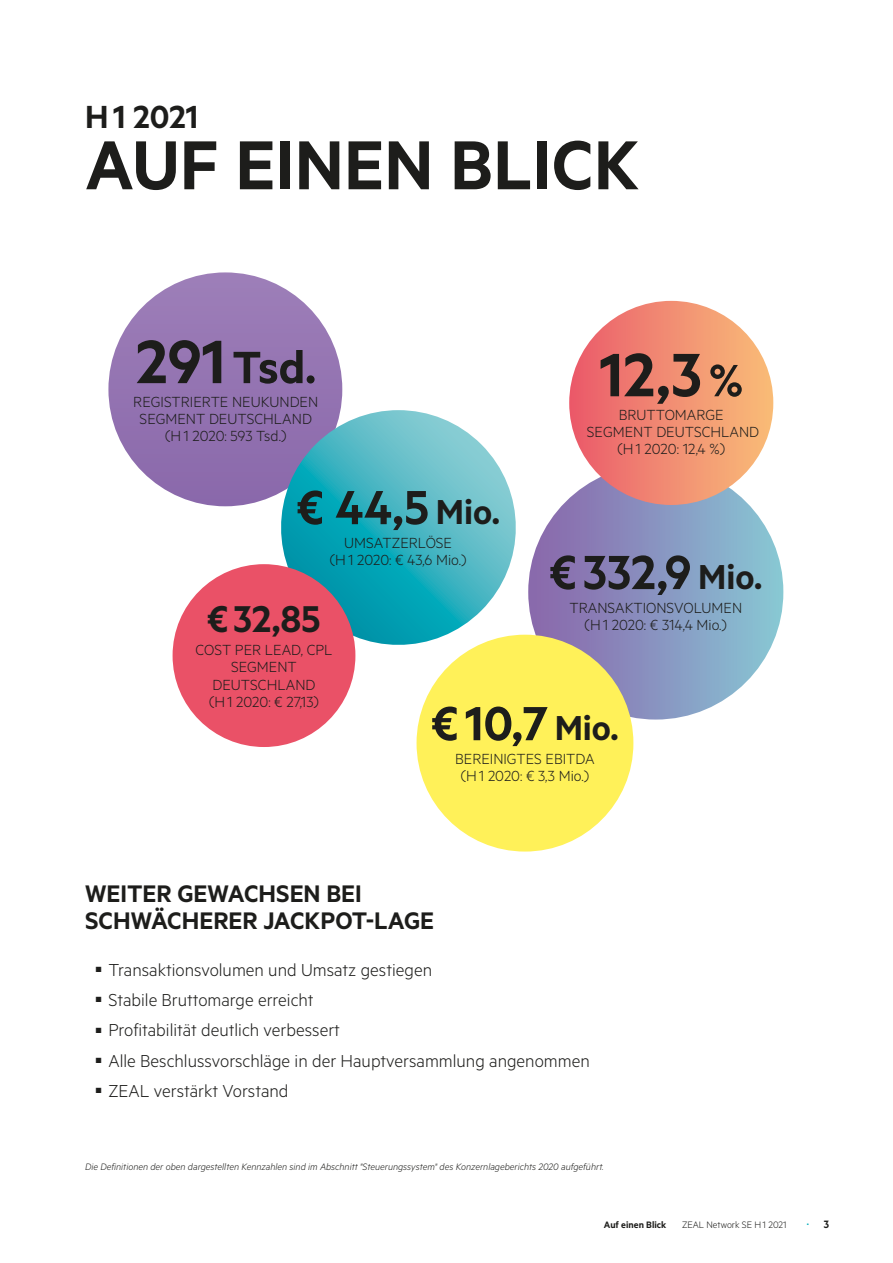
<style>
.page{position:relative;width:893px;height:1263px;background:#fff}
.page>*{position:absolute;margin:0;border:0;box-sizing:border-box;transform-origin:0 0}
.t1{font:600 78px "Metric";color:#1d1d1b}
.t2{font:600 69px "Metric";color:#1d1d1b}
.t3{font:600 54px "Metric";color:#1d1d1b}
.t4{font:600 51px "Metric";color:#1d1d1b}
.t5{font:600 42px "Metric";color:#1d1d1b}
.t6{font:600 36px "Metric";color:#1d1d1b}
.t7{font:600 27px/27px "Metric";color:#1d1d1b}
.t8{font:300 19.5px "Metric";color:#1d1d1b}
.t9{font:300 16.5px/17.2px "Metric";color:#1d1d1b;text-align:center}
.t10{font:600 12px "Metric";color:#1d1d1b}
.t11{font:italic 300 10.5px "Metric";color:#1d1d1b}
.t12{font:300 10.5px "Metric";color:#1d1d1b}
.t13{font:600 10.5px "Metric";color:#1d1d1b}
.t14{font:600 10.5px "Metric";color:#00adba}
.s1{font-size:69px}
.s2{font-size:51px}
.s3{font-size:39px}
</style>
<div class="page">
<div style="left:108px;top:272px;width:234px;height:234px;background:#9474b2;border-radius:117px"></div>
<svg style="left:270px;top:410px;width:257px;height:246px"></svg>
<div style="left:528px;top:464px;width:255px;height:255px;background:linear-gradient(to right,#8b65ab,#87c6d5);border-radius:128px"></div>
<div style="left:417px;top:635px;width:216px;height:216px;background:#fff159;border-radius:50%"></div>
<div style="left:173px;top:564px;width:182px;height:183px;background:#ea5167;border-radius:50%"></div>
<div style="left:569px;top:301px;width:204px;height:204px;background:linear-gradient(to right,#ea5c6c,#f9bd78);border-radius:102px"></div>
<h3 class="t6" style="left:85px;top:95px;width:115px">H1 2021</h3>
<h1 class="t1" style="left:85px;top:119px;width:556px">AUF EINEN BLICK</h1>
<h3 class="t4" style="left:136px;top:337px;width:182px"><span class="s1">291</span>Tsd.</h3>
<p class="t9" style="left:133px;top:392px;width:186px">REGISTRIERTE NEUKUNDEN<br>SEGMENT DEUTSCHLAND (H1 2020: 593 Tsd.)</p>
<h2 class="t2" style="left:599px;top:334px;width:145px">12,3<span class="s2">%</span></h2>
<p class="t9" style="left:587px;top:405px;width:174px">BRUTTOMARGE<br>SEGMENT DEUTSCHLAND (H1 2020: 12,4 %)</p>
<h3 class="t3" style="left:296px;top:475px;width:205px">€ 44,5 <span class="s3">Mio.</span></h3>
<p class="t9" style="left:330px;top:533px;width:138px">UMSATZERLÖSE<br>(H1 2020: € 43,6 Mio.)</p>
<h3 class="t3" style="left:549px;top:540px;width:214px">€332,9 <span class="s3">Mio.</span></h3>
<p class="t9" style="left:569px;top:598px;width:174px">TRANSAKTIONSVOLUMEN (H1 2020: € 314,4 Mio.)</p>
<h3 class="t5" style="left:207px;top:593px;width:115px">€ 32,85</h3>
<p class="t9" style="left:195px;top:641px;width:139px">COST PER LEAD, CPL<br>SEGMENT<br>DEUTSCHLAND<br>(H1 2020: € 27,13)</p>
<h3 class="t3" style="left:431px;top:691px;width:189px">€10,7 <span class="s3">Mio.</span></h3>
<p class="t9" style="left:455px;top:749px;width:141px">BEREINIGTES EBITDA (H1 2020: € 3,3 Mio.)</p>
<h3 class="t7" style="left:85px;top:879px;width:351px">WEITER GEWACHSEN BEI<br>SCHWÄCHERER JACKPOT-LAGE</h3>
<p class="t8" style="left:96px;top:958px;width:338px">■ Transaktionsvolumen und Umsatz gestiegen</p>
<p class="t8" style="left:96px;top:989px;width:219px">■ Stabile Bruttomarge erreicht</p>
<p class="t8" style="left:96px;top:1019px;width:246px">■ Profitabilität deutlich verbessert</p>
<p class="t8" style="left:96px;top:1049px;width:496px">■ Alle Beschlussvorschläge in der Hauptversammlung angenommen</p>
<p class="t8" style="left:96px;top:1079px;width:194px">■ ZEAL verstärkt Vorstand</p>
<p class="t11" style="left:85px;top:1161px;width:520px">Die Definitionen der oben dargestellten Kennzahlen sind im Abschnitt "Steuerungssystem" des Konzernlageberichts 2020 aufgeführt.</p>
<p class="t13" style="left:604px;top:1219px;width:64px">Auf einen Blick</p>
<p class="t12" style="left:682px;top:1219px;width:106px">ZEAL Network SE H1 2021</p>
<p class="t14" style="left:807px;top:1215px;width:4px">.</p>
<p class="t10" style="left:824px;top:1217px;width:7px">3</p>
</div>
